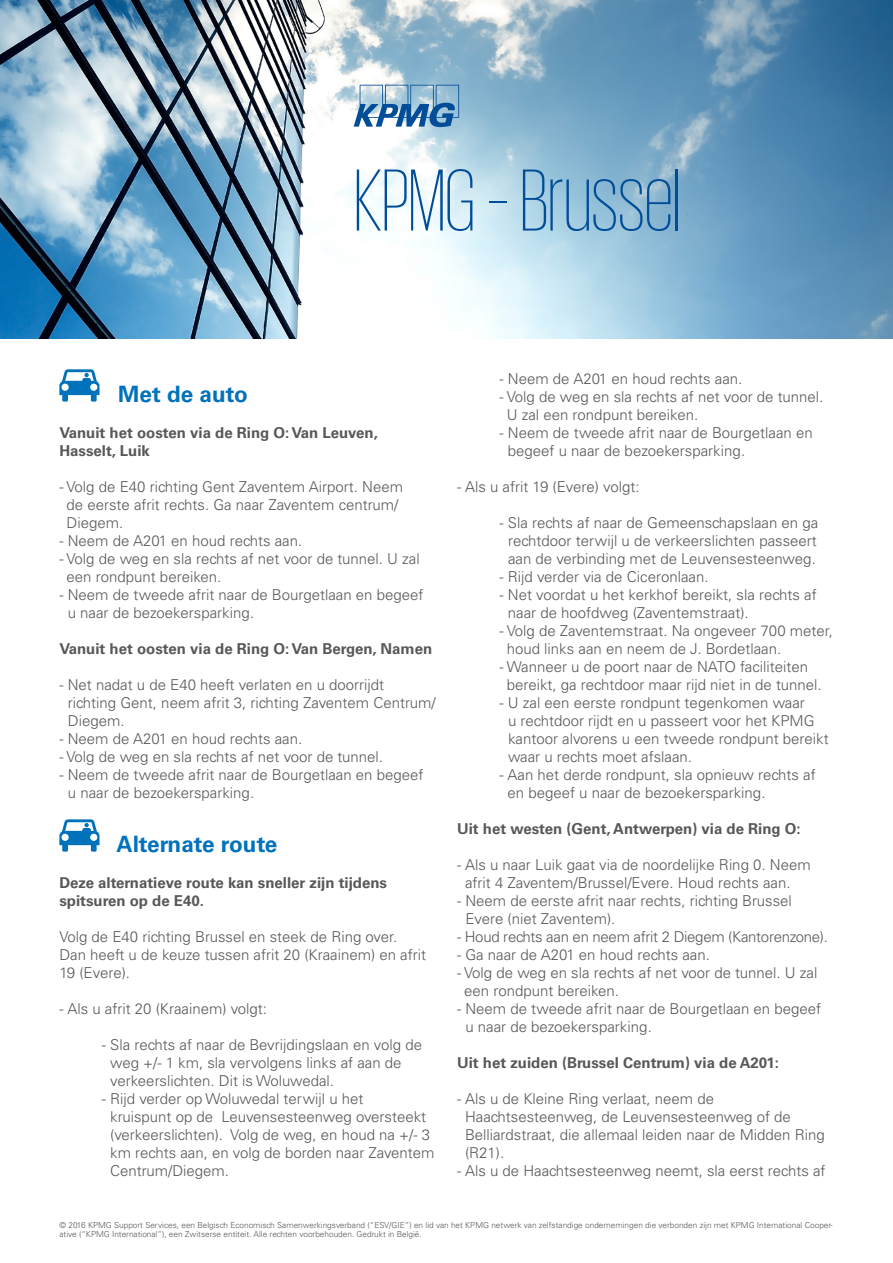
<style>
.page{position:relative;width:893px;height:1263px;background:#fff}
.page>*{position:absolute;margin:0;border:0;box-sizing:border-box;transform-origin:0 0}
.t1{font:200 90px "KPMG App";letter-spacing:-.01em;color:#014d97}
.t2{font:700 22.5px "Univers";color:#0072bc}
.t3{font:300 15px/18px "Univers";color:#57585a}
.t4{font:700 15px/18px "Univers";color:#57585a}
.t5{font:300 15px "Univers";letter-spacing:-.02em;color:#57585a}
.t6{font:300 8.25px/9.9px "Univers";color:#57585a}
</style>
<div class="page">
<svg style="left:59px;top:369px;width:40px;height:33px"></svg>
<svg style="left:59px;top:819px;width:40px;height:33px"></svg>
<img style="left:0;top:0;width:893px;height:339px">
<svg style="left:354px;top:85px;width:105px;height:42px;background:#7ca6c8"></svg>
<p class="t1" style="left:354px;top:157px;width:328px">KPMG – Brussel</p>
<p class="t2" style="left:118px;top:380px;width:131px">Met de auto</p>
<p class="t4" style="left:59px;top:423px;width:320px">Vanuit het oosten via de Ring O: Van Leuven,<br>Hasselt, Luik</p>
<p class="t3" style="left:67px;top:477px;width:338px;text-indent:-7px">- Volg de E40 richting Gent Zaventem Airport. Neem de eerste afrit rechts. Ga naar Zaventem centrum/<br>Diegem.</p>
<p class="t3" style="left:59px;top:531px;width:244px">- Neem de A201 en houd rechts aan.</p>
<p class="t3" style="left:67px;top:549px;width:355px;text-indent:-7px">- Volg de weg en sla rechts af net voor de tunnel. U zal een rondpunt bereiken.</p>
<p class="t3" style="left:68px;top:585px;width:357px;text-indent:-8px">- Neem de tweede afrit naar de Bourgetlaan en begeef u naar de bezoekersparking.</p>
<p class="t4" style="left:59px;top:639px;width:374px">Vanuit het oosten via de Ring O: Van Bergen, Namen</p>
<p class="t3" style="left:68px;top:675px;width:369px;text-indent:-9px">- Net nadat u de E40 heeft verlaten en u doorrijdt richting Gent, neem afrit 3, richting Zaventem Centrum/<br>Diegem.</p>
<p class="t3" style="left:59px;top:729px;width:244px">- Neem de A201 en houd rechts aan.</p>
<p class="t3" style="left:59px;top:747px;width:325px">- Volg de weg en sla rechts af net voor de tunnel.</p>
<p class="t3" style="left:68px;top:765px;width:357px;text-indent:-9px">- Neem de tweede afrit naar de Bourgetlaan en begeef u naar de bezoekersparking.</p>
<p class="t2" style="left:116px;top:830px;width:163px">Alternate route</p>
<p class="t4" style="left:59px;top:873px;width:329px">Deze alternatieve route kan sneller zijn tijdens spitsuren op de E40.</p>
<p class="t3" style="left:59px;top:927px;width:339px">Volg de E40 richting Brussel en steek de Ring over.</p>
<p class="t3" style="left:59px;top:945px;width:368px">Dan heeft u de keuze tussen afrit 20 (Kraainem) en afrit<br>19 (Evere).</p>
<p class="t3" style="left:59px;top:999px;width:209px">- Als u afrit 20 (Kraainem) volgt:</p>
<p class="t3" style="left:110px;top:1035px;width:313px;text-indent:-8px">- Sla rechts af naar de Bevrijdingslaan en volg de weg +/- 1 km, sla vervolgens links af aan de verkeerslichten. Dit is Woluwedal.</p>
<p class="t3" style="left:110px;top:1089px;width:326px;text-indent:-8px">- Rijd verder op Woluwedal terwijl u het<br>kruispunt op de Leuvensesteenweg oversteekt (verkeerslichten). Volg de weg, en houd na +/- 3 km rechts aan, en volg de borden naar Zaventem Centrum/Diegem.</p>
<p class="t3" style="left:500px;top:369px;width:244px">- Neem de A201 en houd rechts aan.</p>
<p class="t3" style="left:507px;top:387px;width:318px;text-indent:-7px">- Volg de weg en sla rechts af net voor de tunnel.<br>U zal een rondpunt bereiken.</p>
<p class="t3" style="left:508px;top:423px;width:306px;text-indent:-8px">- Neem de tweede afrit naar de Bourgetlaan en begeef u naar de bezoekersparking.</p>
<p class="t3" style="left:457px;top:477px;width:184px">- Als u afrit 19 (Evere) volgt:</p>
<p class="t3" style="left:500px;top:513px;width:320px;text-align:center">- Sla rechts af naar de Gemeenschapslaan en ga rechtdoor terwijl u de verkeerslichten passeert aan de verbinding met de Leuvensesteenweg.</p>
<p class="t3" style="left:500px;top:567px;width:210px">- Rijd verder via de Ciceronlaan.</p>
<p class="t3" style="left:508px;top:585px;width:310px;text-indent:-8px">- Net voordat u het kerkhof bereikt, sla rechts af naar de hoofdweg (Zaventemstraat).</p>
<p class="t3" style="left:507px;top:621px;width:328px;text-indent:-7px">- Volg de Zaventemstraat. Na ongeveer 700 meter, houd links aan en neem de J. Bordetlaan.</p>
<p class="t3" style="left:507px;top:657px;width:316px;text-indent:-7px">- Wanneer u de poort naar de NATO faciliteiten bereikt, ga rechtdoor maar rijd niet in de tunnel.</p>
<p class="t3" style="left:508px;top:693px;width:322px;text-indent:-9px">- U zal een eerste rondpunt tegenkomen waar<br>u rechtdoor rijdt en u passeert voor het KPMG kantoor alvorens u een tweede rondpunt bereikt waar u rechts moet afslaan.</p>
<p class="t3" style="left:507px;top:765px;width:310px;text-indent:-8px">- Aan het derde rondpunt, sla opnieuw rechts af en begeef u naar de bezoekersparking.</p>
<p class="t4" style="left:457px;top:819px;width:345px">Uit het westen (Gent, Antwerpen) via de Ring O:</p>
<p class="t3" style="left:465px;top:855px;width:347px;text-indent:-8px">- Als u naar Luik gaat via de noordelijke Ring 0. Neem afrit 4 Zaventem/Brussel/Evere. Houd rechts aan.</p>
<p class="t3" style="left:465px;top:891px;width:328px;text-indent:-8px">- Neem de eerste afrit naar rechts, richting Brussel<br>Evere (niet Zaventem).</p>
<p class="t5" style="left:457px;top:927px;width:372px">- Houd rechts aan en neem afrit 2 Diegem (Kantorenzone).</p>
<p class="t3" style="left:457px;top:945px;width:254px">- Ga naar de A201 en houd rechts aan.</p>
<p class="t3" style="left:464px;top:963px;width:355px;text-indent:-7px">- Volg de weg en sla rechts af net voor de tunnel. U zal een rondpunt bereiken.</p>
<p class="t3" style="left:465px;top:999px;width:357px;text-indent:-8px">- Neem de tweede afrit naar de Bourgetlaan en begeef u naar de bezoekersparking.</p>
<p class="t4" style="left:457px;top:1053px;width:323px">Uit het zuiden (Brussel Centrum) via de A201:</p>
<p class="t3" style="left:465px;top:1089px;width:361px;text-indent:-8px">- Als u de Kleine Ring verlaat, neem de Haachtsesteenweg, de Leuvensesteenweg of de Belliardstraat, die allemaal leiden naar de Midden Ring (R21).</p>
<p class="t3" style="left:457px;top:1161px;width:370px">- Als u de Haachtsesteenweg neemt, sla eerst rechts af</p>
<p class="t6" style="left:60px;top:1220px;width:775px">© 2016 KPMG Support Services, een Belgisch Economisch Samenwerkingsverband (“ESV/GIE”) en lid van het KPMG netwerk van zelfstandige ondernemingen die verbonden zijn met KPMG International Cooper&shy;ative (“KPMG International”), een Zwitserse entiteit. Alle rechten voorbehouden. Gedrukt in België.</p>
</div>
